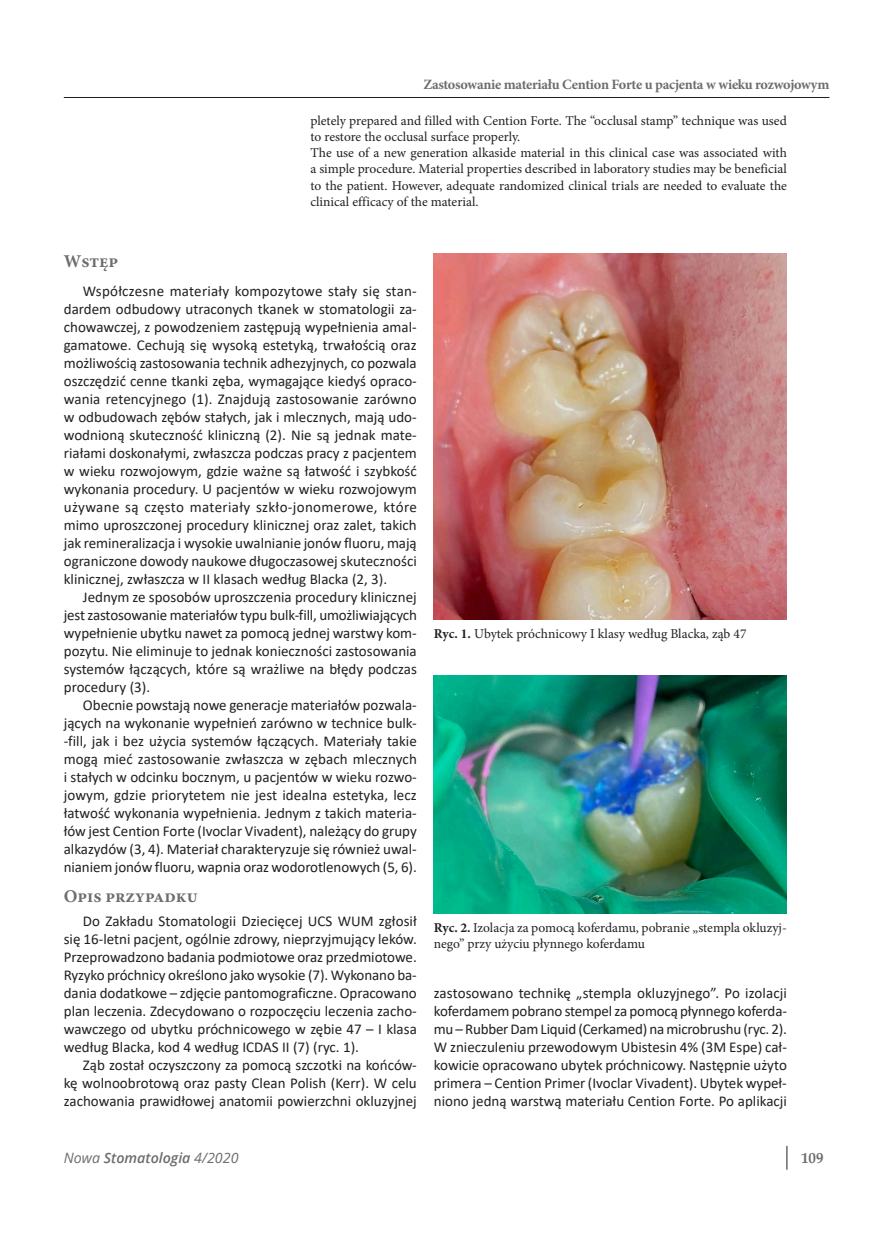
<style>
.page{position:relative;width:872px;height:1234px;background:#fff}
.page>*{position:absolute;margin:0;border:0;box-sizing:border-box;transform-origin:0 0}
.t1{font:700 18px "Minion Pro";color:#6c6d70}
.t2{font:15px/18px "Calibri";color:#231f20;text-align:justify}
.t3{font:700 15px "Palatino Linotype";color:#6c6d70}
.t4{font:700 14.25px "Minion Pro";letter-spacing:-.02em;color:#6c6d70}
.t5{font:italic 600 14.25px "Open Sans";color:#6c6d70}
.t6{font:13.5px/16.2px "Minion Pro";color:#231f20}
.s1{font-weight:700}
.s2{font-weight:400}
</style>
<div class="page">
<hr style="left:64px;top:97px;width:765px;height:1px;background:#231f20">
<svg style="left:786px;top:1145px;width:1px;height:24px"></svg>
<img style="left:434px;top:254px;width:353px;height:365px">
<img style="left:434px;top:675px;width:353px;height:238px">
<p class="t4" style="left:423px;top:74px;width:407px">Zastosowanie materiału Cention Forte u pacjenta w wieku rozwojowym</p>
<p class="t6" style="left:310px;top:112px;width:478px">pletely prepared and filled with Cention Forte. The “occlusal stamp” technique was used to restore the occlusal surface properly.<br>The use of a new generation alkaside material in this clinical case was associated with a simple procedure. Material properties described in laboratory studies may be beneficial to the patient. However, adequate randomized clinical trials are needed to evaluate the clinical efficacy of the material.</p>
<p class="t1" style="left:64px;top:248px;width:56px">Wstęp</p>
<p class="t2" style="left:64px;top:281px;width:354px;text-indent:19px">Współczesne materiały kompozytowe stały się stan&shy;dardem odbudowy utraconych tkanek w stomatologii za&shy;chowawczej, z powodzeniem zastępują wypełnienia amal&shy;gamatowe. Cechują się wysoką estetyką, trwałością oraz możliwością zastosowania technik adhezyjnych, co pozwala oszczędzić cenne tkanki zęba, wymagające kiedyś opraco&shy;wania retencyjnego (1). Znajdują zastosowanie zarówno w odbudowach zębów stałych, jak i mlecznych, mają udo&shy;wodnioną skuteczność kliniczną (2). Nie są jednak mate&shy;riałami doskonałymi, zwłaszcza podczas pracy z pacjentem w wieku rozwojowym, gdzie ważne są łatwość i szybkość wykonania procedury. U pacjentów w wieku rozwojowym używane są często materiały szkło-jonomerowe, które mimo uproszczonej procedury klinicznej oraz zalet, takich jak remineralizacja i wysokie uwalnianie jonów fluoru, mają ograniczone dowody naukowe długoczasowej skuteczności klinicznej, zwłaszcza w II klasach według Blacka (2, 3).</p>
<p class="t2" style="left:64px;top:587px;width:354px;text-indent:19px">Jednym ze sposobów uproszczenia procedury klinicznej jest zastosowanie materiałów typu bulk-fill, umożliwiających wypełnienie ubytku nawet za pomocą jednej warstwy kom&shy;pozytu. Nie eliminuje to jednak konieczności zastosowania systemów łączących, które są wrażliwe na błędy podczas procedury (3).</p>
<p class="t2" style="left:64px;top:695px;width:354px;text-indent:19px">Obecnie powstają nowe generacje materiałów pozwala&shy;jących na wykonanie wypełnień zarówno w technice bulk--fill, jak i bez użycia systemów łączących. Materiały takie mogą mieć zastosowanie zwłaszcza w zębach mlecznych i stałych w odcinku bocznym, u pacjentów w wieku rozwo&shy;jowym, gdzie priorytetem nie jest idealna estetyka, lecz łatwość wykonania wypełnienia. Jednym z takich materia&shy;łów jest Cention Forte (Ivoclar Vivadent), należący do grupy alkazydów (3, 4). Materiał charakteryzuje się również uwal&shy;nianiem jonów fluoru, wapnia oraz wodorotlenowych (5, 6).</p>
<p class="t1" style="left:64px;top:883px;width:135px">Opis przypadku</p>
<p class="t2" style="left:64px;top:911px;width:354px;text-indent:19px">Do Zakładu Stomatologii Dziecięcej UCS WUM zgłosił się 16-letni pacjent, ogólnie zdrowy, nieprzyjmujący leków.<br>Przeprowadzono badania podmiotowe oraz przedmiotowe.<br>Ryzyko próchnicy określono jako wysokie (7). Wykonano ba&shy;dania dodatkowe – zdjęcie pantomograficzne. Opracowano plan leczenia. Zdecydowano o rozpoczęciu leczenia zacho&shy;wawczego od ubytku próchnicowego w zębie 47 – I klasa według Blacka, kod 4 według ICDAS II (7) (ryc. 1).</p>
<p class="t2" style="left:64px;top:1055px;width:354px;text-indent:19px">Ząb został oczyszczony za pomocą szczotki na końców&shy;kę wolnoobrotową oraz pasty Clean Polish (Kerr). W celu zachowania prawidłowej anatomii powierzchni okluzyjnej</p>
<p class="t6" style="left:434px;top:625px;width:314px"><span class="s1">Ryc. 1.</span> Ubytek próchnicowy I klasy według Blacka, ząb 47</p>
<p class="t6" style="left:434px;top:919px;width:354px"><span class="s1">Ryc. 2.</span> Izolacja za pomocą koferdamu, pobranie „stempla okluzyj&shy;nego” przy użyciu płynnego koferdamu</p>
<p class="t2" style="left:434px;top:983px;width:354px">zastosowano technikę „stempla okluzyjnego”. Po izolacji koferdamem pobrano stempel za pomocą płynnego koferda&shy;mu – Rubber Dam Liquid (Cerkamed) na microbrushu (ryc. 2).<br>W znieczuleniu przewodowym Ubistesin 4% (3M Espe) cał&shy;kowicie opracowano ubytek próchnicowy. Następnie użyto primera – Cention Primer (Ivoclar Vivadent). Ubytek wypeł&shy;niono jedną warstwą materiału Cention Forte. Po aplikacji</p>
<p class="t5" style="left:64px;top:1147px;width:176px"><span class="s2">Nowa</span> Stomatologia <span class="s2">4/2020</span></p>
<p class="t3" style="left:801px;top:1146px;width:24px">109</p>
</div>
